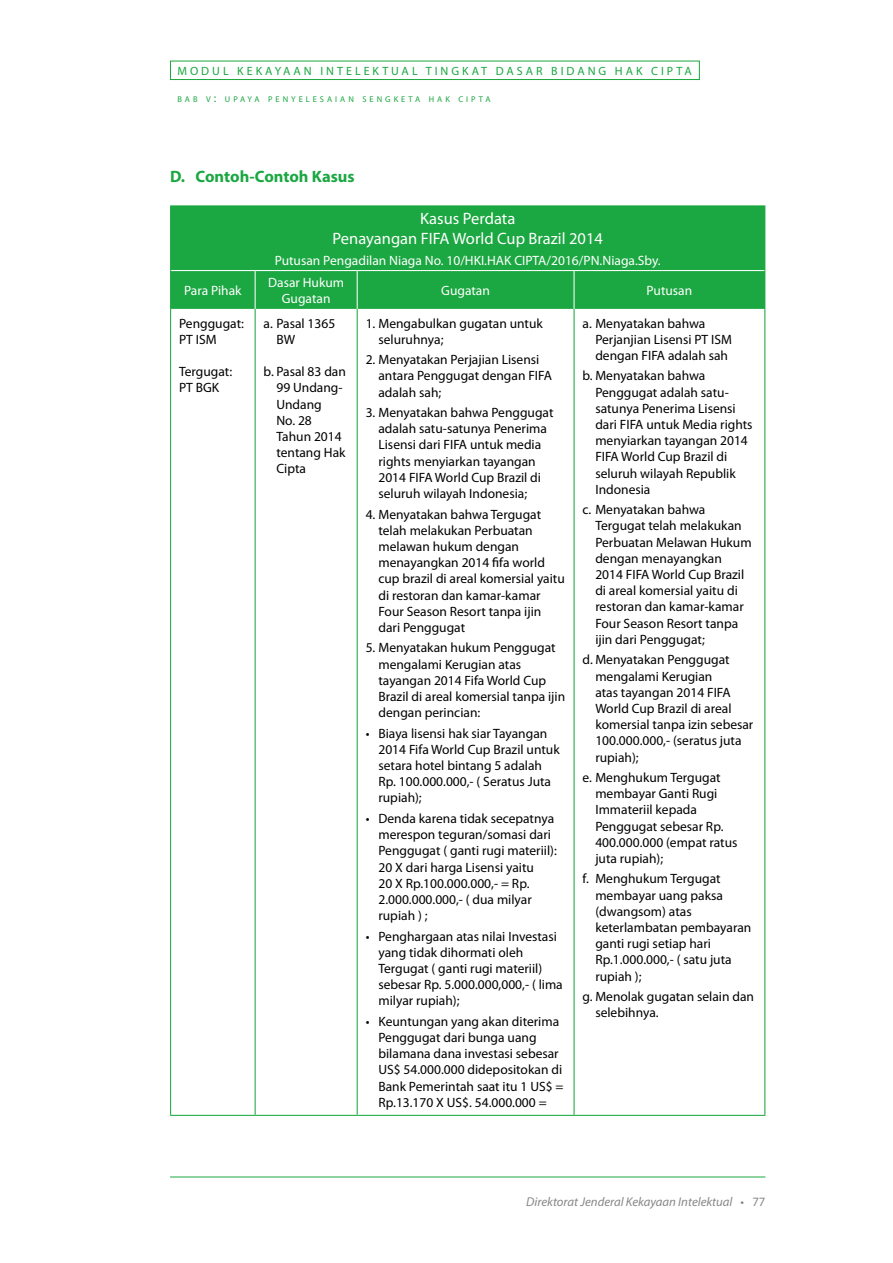
<style>
.page{position:relative;width:893px;height:1263px;background:#fff}
.page>*{position:absolute;margin:0;border:0;box-sizing:border-box;transform-origin:0 0}
.t1{font:16.5px/19.8px "Myriad Pro";color:#fff;text-align:center}
.t2{font:700 16.5px "Myriad Pro";color:#1ba741}
.t3{font:13.5px/16.2px "Myriad Pro";color:#000}
.t4{font:13.5px/16.2px "Myriad Pro";color:#fff;text-align:center}
.t5{font:italic 12.75px "Myriad Pro";color:#878787}
.t6{font:12px "Myriad Pro";letter-spacing:.25em;color:#1ba741}
.t7{font:8.4px "Myriad Pro";color:#1ba741}
.s1{font-size:12px}
.s2{font-style:normal}
</style>
<div class="page">
<div style="left:170px;top:61px;width:530px;height:19px;border:1px solid #1ba73f"></div>
<hr style="left:170px;top:1176px;width:595px;height:1px;background:#1ba741">
<div style="left:171px;top:206px;width:593px;height:103px;background:#1ba741"></div>
<hr style="left:170px;top:205px;width:85px;height:1px;background:#1ba741">
<hr style="left:170px;top:206px;width:1px;height:65px;background:#1ba741">
<hr style="left:255px;top:205px;width:102px;height:1px;background:#1ba741">
<hr style="left:357px;top:205px;width:217px;height:1px;background:#1ba741">
<hr style="left:574px;top:205px;width:191px;height:1px;background:#1ba741">
<hr style="left:170px;top:271px;width:1px;height:38px;background:#1ba741">
<hr style="left:764px;top:271px;width:1px;height:38px;background:#1ba741">
<hr style="left:170px;top:309px;width:1px;height:806px;background:#1ba741">
<hr style="left:255px;top:309px;width:1px;height:806px;background:#1ba741">
<hr style="left:357px;top:309px;width:1px;height:806px;background:#1ba741">
<hr style="left:573px;top:309px;width:2px;height:806px;background:#1ba741">
<hr style="left:764px;top:309px;width:1px;height:806px;background:#1ba741">
<hr style="left:170px;top:1115px;width:85px;height:1px;background:#1ba741">
<hr style="left:255px;top:1115px;width:102px;height:1px;background:#1ba741">
<hr style="left:357px;top:1115px;width:217px;height:1px;background:#1ba741">
<hr style="left:574px;top:1115px;width:191px;height:1px;background:#1ba741">
<hr style="left:764px;top:206px;width:1px;height:65px;background:#1ba741">
<hr style="left:171px;top:270px;width:84px;height:1px;background:#fff">
<hr style="left:255px;top:270px;width:102px;height:1px;background:#fff">
<hr style="left:255px;top:271px;width:1px;height:38px;background:#fff">
<hr style="left:357px;top:270px;width:217px;height:1px;background:#fff">
<hr style="left:357px;top:271px;width:1px;height:38px;background:#fff">
<hr style="left:574px;top:270px;width:190px;height:1px;background:#fff">
<hr style="left:573px;top:271px;width:2px;height:38px;background:#fff">
<p class="t6" style="left:177px;top:63px;width:516px">MODUL KEKAYAAN INTELEKTUAL TINGKAT DASAR BIDANG HAK CIPTA</p>
<p class="t7" style="left:177px;top:94px;width:8px">BAB</p>
<p class="t7" style="left:206px;top:94px;width:27px">V<span class="s1">:</span> UPAYA</p>
<p class="t7" style="left:268px;top:94px;width:9px">PENYELESAIAN</p>
<p class="t7" style="left:362px;top:94px;width:9px">SENGKETA</p>
<p class="t7" style="left:429px;top:94px;width:8px">HAK</p>
<p class="t7" style="left:458px;top:94px;width:8px">CIPTA</p>
<p class="t2" style="left:170px;top:166px;width:186px">D. Contoh-Contoh Kasus</p>
<p class="t1" style="left:333px;top:209px;width:272px">Kasus Perdata<br>Penayangan FIFA World Cup Brazil 2014</p>
<p class="t4" style="left:275px;top:252px;width:388px">Putusan Pengadilan Niaga No. 10/HKI.HAK CIPTA/2016/PN.Niaga.Sby.</p>
<p class="t4" style="left:184px;top:282px;width:59px">Para Pihak</p>
<p class="t4" style="left:268px;top:274px;width:77px">Dasar Hukum<br>Gugatan</p>
<p class="t4" style="left:441px;top:282px;width:50px">Gugatan</p>
<p class="t4" style="left:647px;top:282px;width:47px">Putusan</p>
<p class="t3" style="left:179px;top:315px;width:66px">Penggugat:<br>PT ISM</p>
<p class="t3" style="left:179px;top:363px;width:55px">Tergugat:<br>PT BGK</p>
<p class="t3" style="left:276px;top:315px;width:60px;text-indent:-13px">a. Pasal 1365<br>BW</p>
<p class="t3" style="left:276px;top:363px;width:71px;text-indent:-13px">b. Pasal 83 dan<br>99 Undang-<br>Undang<br>No. 28<br>Tahun 2014 tentang Hak<br>Cipta</p>
<p class="t3" style="left:378px;top:315px;width:166px;text-indent:-13px">1. Mengabulkan gugatan untuk seluruhnya;</p>
<p class="t3" style="left:378px;top:351px;width:175px;text-indent:-13px">2. Menyatakan Perjajian Lisensi antara Penggugat dengan FIFA adalah sah;</p>
<p class="t3" style="left:378px;top:404px;width:177px;text-indent:-13px">3. Menyatakan bahwa Penggugat adalah satu-satunya Penerima<br>Lisensi dari FIFA untuk media rights menyiarkan tayangan<br>2014 FIFA World Cup Brazil di seluruh wilayah Indonesia;</p>
<p class="t3" style="left:378px;top:506px;width:188px;text-indent:-13px">4. Menyatakan bahwa Tergugat telah melakukan Perbuatan melawan hukum dengan menayangkan 2014 fifa world cup brazil di areal komersial yaitu di restoran dan kamar-kamar<br>Four Season Resort tanpa ijin dari Penggugat</p>
<p class="t3" style="left:378px;top:639px;width:188px;text-indent:-13px">5. Menyatakan hukum Penggugat mengalami Kerugian atas tayangan 2014 Fifa World Cup<br>Brazil di areal komersial tanpa ijin dengan perincian:</p>
<p class="t3" style="left:378px;top:725px;width:183px;text-indent:-13px">• Biaya lisensi hak siar Tayangan<br>2014 Fifa World Cup Brazil untuk setara hotel bintang 5 adalah<br>Rp. 100.000.000,- ( Seratus Juta rupiah);</p>
<p class="t3" style="left:378px;top:810px;width:180px;text-indent:-13px">• Denda karena tidak secepatnya merespon teguran/somasi dari<br>Penggugat ( ganti rugi materiil):<br>20 X dari harga Lisensi yaitu<br>20 X Rp.100.000.000,- = Rp.<br>2.000.000.000,- ( dua milyar rupiah ) ;</p>
<p class="t3" style="left:378px;top:928px;width:186px;text-indent:-13px">• Penghargaan atas nilai Investasi yang tidak dihormati oleh<br>Tergugat ( ganti rugi materiil) sebesar Rp. 5.000.000,000,- ( lima milyar rupiah);</p>
<p class="t3" style="left:378px;top:1013px;width:187px;text-indent:-13px">• Keuntungan yang akan diterima<br>Penggugat dari bunga uang bilamana dana investasi sebesar<br>US$ 54.000.000 didepositokan di<br>Bank Pemerintah saat itu 1 US$ =<br>Rp.13.170 X US$. 54.000.000 =</p>
<p class="t3" style="left:595px;top:315px;width:138px;text-indent:-13px">a. Menyatakan bahwa<br>Perjanjian Lisensi PT ISM dengan FIFA adalah sah</p>
<p class="t3" style="left:595px;top:367px;width:159px;text-indent:-13px">b. Menyatakan bahwa<br>Penggugat adalah satu&shy;satunya Penerima Lisensi dari FIFA untuk Media rights menyiarkan tayangan 2014<br>FIFA World Cup Brazil di seluruh wilayah Republik<br>Indonesia</p>
<p class="t3" style="left:595px;top:501px;width:158px;text-indent:-13px">c. Menyatakan bahwa<br>Tergugat telah melakukan<br>Perbuatan Melawan Hukum dengan menayangkan<br>2014 FIFA World Cup Brazil di areal komersial yaitu di restoran dan kamar-kamar<br>Four Season Resort tanpa ijin dari Penggugat;</p>
<p class="t3" style="left:595px;top:651px;width:160px;text-indent:-13px">d. Menyatakan Penggugat mengalami Kerugian<br>atas tayangan 2014 FIFA<br>World Cup Brazil di areal komersial tanpa izin sebesar<br>100.000.000,- (seratus juta rupiah);</p>
<p class="t3" style="left:595px;top:769px;width:144px;text-indent:-13px">e. Menghukum Tergugat membayar Ganti Rugi<br>Immateriil kepada<br>Penggugat sebesar Rp.<br>400.000.000 (empat ratus juta rupiah);</p>
<p class="t3" style="left:595px;top:871px;width:158px;text-indent:-13px">f. Menghukum Tergugat membayar uang paksa (dwangsom) atas keterlambatan pembayaran ganti rugi setiap hari<br>Rp.1.000.000,- ( satu juta rupiah );</p>
<p class="t3" style="left:595px;top:988px;width:160px;text-indent:-13px">g. Menolak gugatan selain dan selebihnya.</p>
<p class="t5" style="left:526px;top:1194px;width:241px">Direktorat Jenderal Kekayaan Intelektual <span class="s2">• 77</span></p>
</div>
